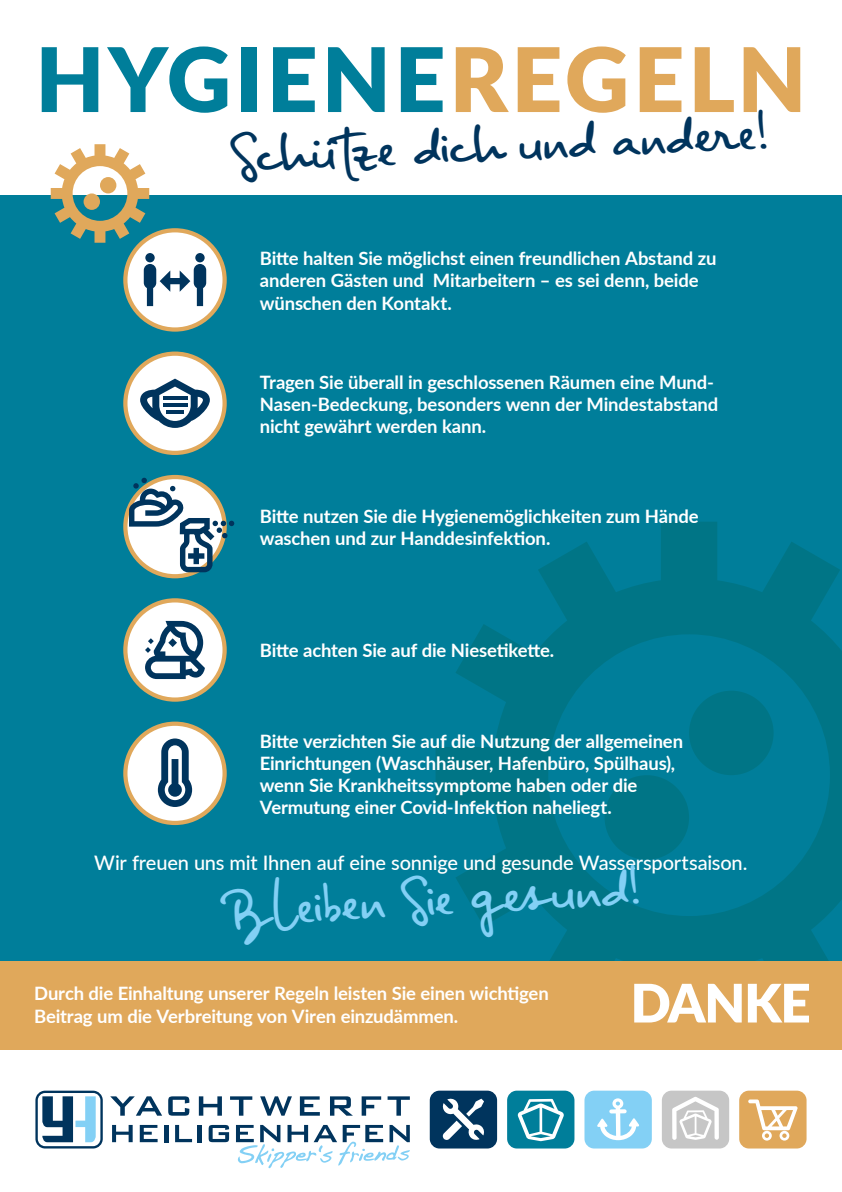
<style>
.page{position:relative;width:842px;height:1192px;background:#fff}
.page>*{position:absolute;margin:0;border:0;box-sizing:border-box;transform-origin:0 0}
.t1{font:900 89px "Lato";letter-spacing:.04em;color:#007e9a}
.t2{font:900 53.1px "Lato";letter-spacing:-.025em;color:#fff}
.t3{font:45.05px "Big River Script";color:#00345d}
.t4{font:45.05px "Big River Script";color:#83d0f5}
.t5{font:500 20px "Lato";letter-spacing:-.01em;color:#fff}
.t6{font:700 18.45px/22.1px "Lato";letter-spacing:-.01em;color:#fff}
.s1{color:#e0a85b}
</style>
<div class="page">
<div style="left:0;top:195px;width:842px;height:855px;background:#007e9a"></div>
<svg style="left:436px;top:522px;width:406px;height:439px"></svg>
<div style="left:689px;top:691px;width:85px;height:84px;background:#007586;border-radius:50%"></div>
<div style="left:605px;top:775px;width:84px;height:85px;background:#007586;border-radius:50%"></div>
<svg style="left:51px;top:144px;width:98px;height:99px"></svg>
<div style="left:100px;top:177px;width:16px;height:16px;background:#e0a85b;border-radius:50%"></div>
<div style="left:84px;top:193px;width:16px;height:17px;background:#e0a85b;border-radius:50%"></div>
<div style="left:0;top:961px;width:842px;height:89px;background:#e0a85b"></div>
<svg style="left:739px;top:1091px;width:67px;height:57px"></svg>
<svg style="left:662px;top:1091px;width:67px;height:57px"></svg>
<svg style="left:584px;top:1091px;width:68px;height:57px;background:#97d7f6"></svg>
<svg style="left:507px;top:1091px;width:67px;height:57px;background:#3096ad"></svg>
<svg style="left:430px;top:1091px;width:67px;height:57px"></svg>
<svg style="left:35px;top:1091px;width:68px;height:57px"></svg>
<svg style="left:110px;top:1096px;width:52px;height:20px"></svg>
<svg style="left:168px;top:1096px;width:21px;height:20px"></svg>
<svg style="left:199px;top:1096px;width:23px;height:20px"></svg>
<svg style="left:230px;top:1096px;width:22px;height:20px"></svg>
<svg style="left:260px;top:1096px;width:32px;height:20px"></svg>
<svg style="left:300px;top:1096px;width:20px;height:20px"></svg>
<svg style="left:330px;top:1096px;width:23px;height:20px"></svg>
<svg style="left:362px;top:1096px;width:19px;height:20px"></svg>
<svg style="left:388px;top:1096px;width:22px;height:20px"></svg>
<svg style="left:112px;top:1125px;width:21px;height:17px"></svg>
<svg style="left:140px;top:1125px;width:18px;height:17px"></svg>
<hr style="left:164px;top:1125px;width:4px;height:17px;background:#00345d">
<svg style="left:175px;top:1125px;width:17px;height:17px"></svg>
<hr style="left:198px;top:1125px;width:4px;height:17px;background:#00345d">
<svg style="left:209px;top:1125px;width:20px;height:17px"></svg>
<svg style="left:236px;top:1125px;width:174px;height:43px"></svg>
<svg style="left:125px;top:600px;width:100px;height:100px;background:#faf3ea"></svg>
<div style="left:123px;top:598px;width:104px;height:104px;border:4px solid #e0a85b;border-radius:50%"></div>
<svg style="left:145px;top:621px;width:60px;height:58px;background:#869fb2"></svg>
<div style="left:125px;top:230px;width:100px;height:100px;background:#fff;border-radius:50%"></div>
<div style="left:123px;top:228px;width:104px;height:104px;border:4px solid #e0a85b;border-radius:50%"></div>
<div style="left:195px;top:253px;width:10px;height:9px;background:#00345d;border-radius:50%"></div>
<svg style="left:144px;top:264px;width:62px;height:42px"></svg>
<div style="left:145px;top:253px;width:10px;height:9px;background:#00345d;border-radius:50%"></div>
<div style="left:125px;top:354px;width:100px;height:99px;background:#fff;border-radius:50%"></div>
<div style="left:123px;top:352px;width:104px;height:103px;border:4px solid #e0a85b;border-radius:50%"></div>
<svg style="left:140px;top:379px;width:70px;height:49px"></svg>
<div style="left:123px;top:475px;width:104px;height:103px;border:4px solid #e0a85b;border-radius:50%"></div>
<svg style="left:129px;top:478px;width:105px;height:94px"></svg>
<div style="left:125px;top:724px;width:100px;height:99px;background:#fff;border-radius:50%"></div>
<div style="left:123px;top:722px;width:104px;height:103px;border:4px solid #e0a85b;border-radius:50%"></div>
<svg style="left:158px;top:738px;width:34px;height:69px"></svg>
<h1 class="t1" style="left:35px;top:13px;width:772px">HYGIENE<span class="s1">REGELN</span></h1>
<h3 class="t3" style="left:230px;top:132px;width:539px;rotate:-3deg">Schü tze dich und ander e!</h3>
<p class="t6" style="left:260px;top:247px;width:458px">Bitte halten Sie möglichst einen freundlichen Abstand zu anderen Gästen und Mitarbeitern – es sei denn, beide wünschen den Kontakt.</p>
<p class="t6" style="left:260px;top:370px;width:460px">Tragen Sie überall in geschlossenen Räumen eine Mund-<br>Nasen-Bedeckung, besonders wenn der Mindestabstand nicht gewährt werden kann.</p>
<p class="t6" style="left:260px;top:504px;width:440px">Bitte nutzen Sie die Hygienemöglichkeiten zum Hände waschen und zur Handdesinfektion.</p>
<p class="t6" style="left:260px;top:639px;width:296px">Bitte achten Sie auf die Niesetikette.</p>
<p class="t6" style="left:260px;top:729px;width:425px">Bitte verzichten Sie auf die Nutzung der allgemeinen Einrichtungen (Waschhäuser, Hafenbüro, Spülhaus), wenn Sie Krankheitssymptome haben oder die Vermutung einer Covid-Infektion naheliegt.</p>
<p class="t5" style="left:94px;top:848px;width:655px">Wir freuen uns mit Ihnen auf eine sonnige und gesunde Wassersportsaison.</p>
<h3 class="t4" style="left:227px;top:883px;width:415px;rotate:-3deg">Bleiben Sie ges und!</h3>
<p class="t6" style="left:34px;top:982px;width:516px">Durch die Einhaltung unserer Regeln leisten Sie einen wichtigen<br>Beitrag um die Verbreitung von Viren einzudämmen.</p>
<h2 class="t2" style="left:630px;top:963px;width:182px">DANKE</h2>
</div>
